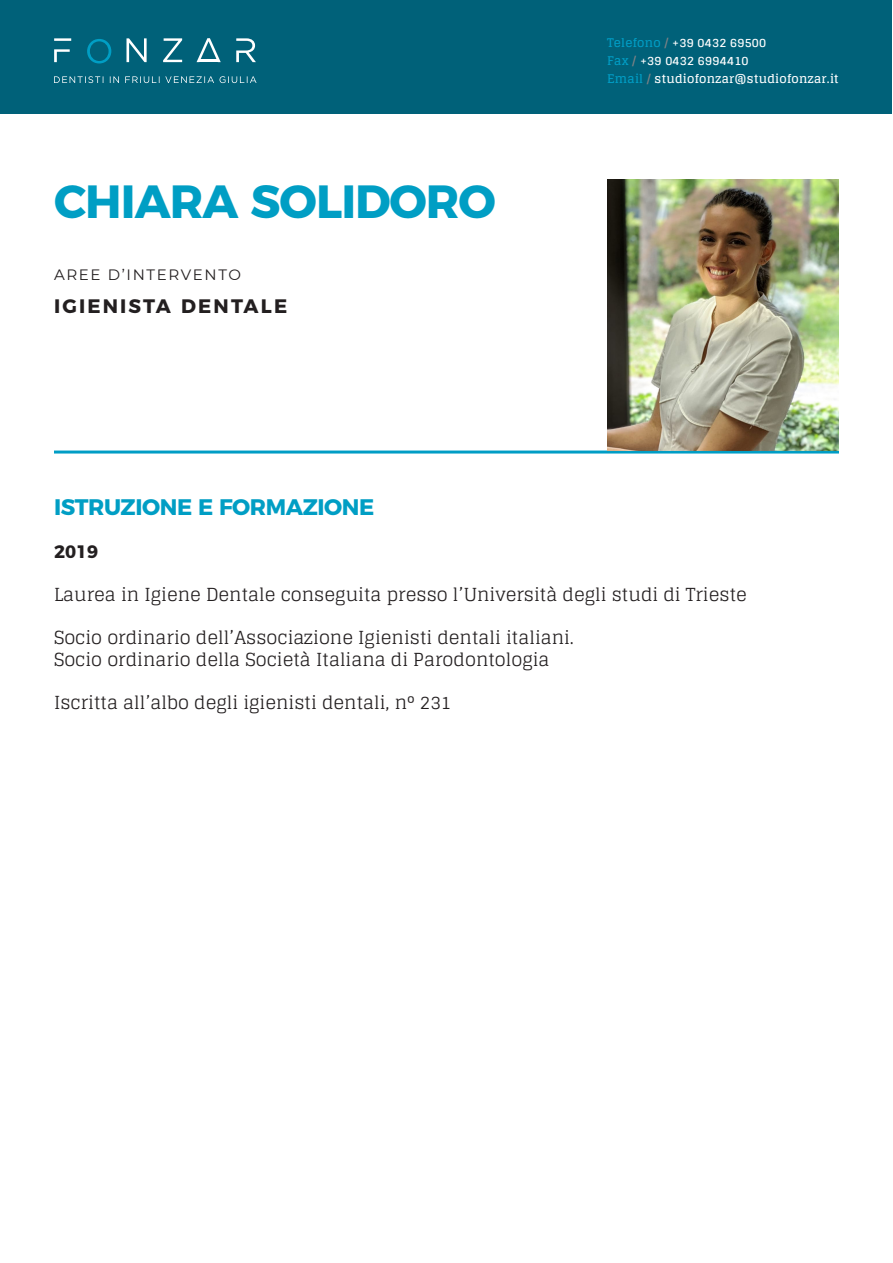
<style>
.page{position:relative;width:893px;height:1263px;background:#fff}
.page>*{position:absolute;margin:0;border:0;box-sizing:border-box;transform-origin:0 0}
.t1{font:700 46.5px "Montserrat";letter-spacing:-.02em;color:#009ec4}
.t2{font:700 22.5px "Montserrat";letter-spacing:-.02em;color:#009ec4}
.t3{font:700 19.5px "Montserrat";letter-spacing:.11em;color:#231f20}
.t4{font:18px "Glegoo";color:#231f20}
.t5{font:700 18px "Montserrat";color:#231f20}
.t6{font:15px "Montserrat";letter-spacing:.11em;color:#231f20}
.t7{font:700 12px "Glegoo";letter-spacing:.02em;color:#fff}
.s1{color:#009dc5}
.s2{color:#808285}
</style>
<div class="page">
<div style="left:0;top:0;width:891px;height:113px;background:#006179"></div>
<hr style="left:54px;top:450px;width:785px;height:3px;background:#009dc5">
<svg style="left:54px;top:76px;width:203px;height:7px"></svg>
<svg style="left:54px;top:38px;width:202px;height:25px"></svg>
<img style="left:607px;top:179px;width:232px;height:271px">
<p class="t1" style="left:54px;top:163px;width:443px">CHIARA SOLIDORO</p>
<p class="t6" style="left:54px;top:264px;width:189px">AREE D’INTERVENTO</p>
<p class="t3" style="left:54px;top:290px;width:235px">IGIENISTA DENTALE</p>
<p class="t7" style="left:607px;top:36px;width:161px"><span class="s1">Telefono</span> <span class="s2">/</span> +39 0432 69500</p>
<p class="t7" style="left:607px;top:54px;width:143px"><span class="s1">Fax</span> <span class="s2">/</span> +39 0432 6994410</p>
<p class="t7" style="left:607px;top:72px;width:233px"><span class="s1">Email</span> <span class="s2">/</span> studiofonzar@studiofonzar.it</p>
<p class="t2" style="left:54px;top:488px;width:322px">ISTRUZIONE E FORMAZIONE</p>
<p class="t5" style="left:54px;top:536px;width:46px">2019</p>
<p class="t4" style="left:54px;top:584px;width:694px">Laurea in Igiene Dentale conseguita presso l’Università degli studi di Trieste</p>
<p class="t4" style="left:54px;top:627px;width:522px">Socio ordinario dell’Associazione Igienisti dentali italiani.</p>
<p class="t4" style="left:54px;top:649px;width:497px">Socio ordinario della Società Italiana di Parodontologia</p>
<p class="t4" style="left:54px;top:692px;width:399px">Iscritta all’albo degli igienisti dentali, n° 231</p>
</div>
